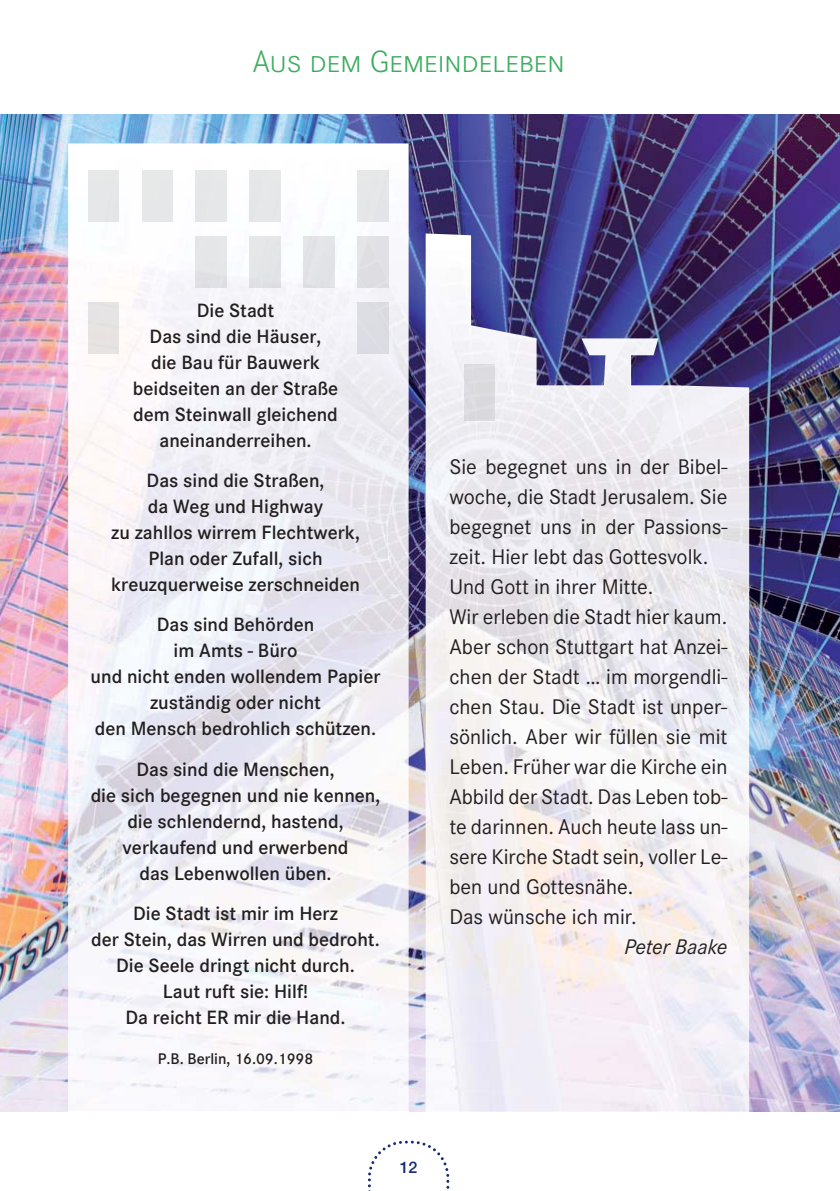
<style>
.page{position:relative;width:840px;height:1191px;background:#fff}
.page>*{position:absolute;margin:0;border:0;box-sizing:border-box;transform-origin:0 0}
.t1{font:300 32px "Corporate SSC";color:#3cad5f}
.t2{font:22px/30px "Corporate S";color:#231f20}
.t3{font:italic 22px "Corporate S";letter-spacing:-.005em;color:#231f20}
.t4{font:600 20px/26px "Corporate S";color:#231f20;text-align:center}
.t5{font:600 16px "Corporate S";color:#231f20}
.t6{font:500 16px "Helvetica Neue";color:#162a75}
</style>
<div class="page">
<img style="left:0;top:114px;width:839px;height:997px">
<img style="left:68px;top:143px;width:340px;height:968px">
<img style="left:425px;top:233px;width:323px;height:879px">
<div style="left:88px;top:171px;width:31px;height:51px;background:#e5e7e8"></div>
<div style="left:357px;top:171px;width:31px;height:51px;background:#e5e7e8"></div>
<div style="left:142px;top:171px;width:30px;height:51px;background:#e6e7e8"></div>
<div style="left:196px;top:171px;width:30px;height:51px;background:#e5e7e8"></div>
<div style="left:250px;top:171px;width:30px;height:51px;background:#e5e7e8"></div>
<div style="left:357px;top:237px;width:31px;height:51px;background:#e0e0e4"></div>
<div style="left:196px;top:237px;width:30px;height:51px;background:#e4e6e8"></div>
<div style="left:250px;top:237px;width:30px;height:51px;background:#e3e5e7"></div>
<div style="left:303px;top:237px;width:31px;height:51px;background:#e1e4e7"></div>
<div style="left:88px;top:302px;width:31px;height:51px;background:#e7e3e2"></div>
<div style="left:357px;top:302px;width:31px;height:51px;background:#dcdde4"></div>
<div style="left:464px;top:365px;width:30px;height:56px;background:#dbdbdf"></div>
<svg style="left:368px;top:1140px;width:82px;height:51px"></svg>
<h1 class="t1" style="left:252px;top:43px;width:313px">Aus dem Gemeindeleben</h1>
<p class="t4" style="left:133px;top:299px;width:207px">Die Stadt<br>Das sind die Häuser,<br>die Bau für Bauwerk beidseiten an der Straße dem Steinwall gleichend aneinanderreihen.</p>
<p class="t4" style="left:111px;top:469px;width:250px">Das sind die Straßen,<br>da Weg und Highway<br>zu zahllos wirrem Flechtwerk,<br>Plan oder Zufall, sich kreuzquerweise zerschneiden</p>
<p class="t4" style="left:91px;top:613px;width:291px">Das sind Behörden<br>im Amts - Büro<br>und nicht enden wollendem Papier zuständig oder nicht<br>den Mensch bedrohlich schützen.</p>
<p class="t4" style="left:91px;top:758px;width:291px">Das sind die Menschen,<br>die sich begegnen und nie kennen, die schlendernd, hastend, verkaufend und erwerbend<br>das Lebenwollen üben.</p>
<p class="t4" style="left:91px;top:902px;width:290px">Die Stadt ist mir im Herz<br>der Stein, das Wirren und bedroht.<br>Die Seele dringt nicht durch.<br>Laut ruft sie: Hilf!<br>Da reicht ER mir die Hand.</p>
<p class="t5" style="left:158px;top:1053px;width:157px">P.B. Berlin, 16.09.1998</p>
<p class="t2" style="left:449px;top:453px;width:279px">Sie begegnet uns in der Bibel&shy;woche, die Stadt Jerusalem. Sie begegnet uns in der Passions&shy;zeit. Hier lebt das Gottesvolk.<br>Und Gott in ihrer Mitte.<br>Wir erleben die Stadt hier kaum.<br>Aber schon Stuttgart hat Anzei&shy;chen der Stadt … im morgendli&shy;chen Stau. Die Stadt ist unper&shy;sönlich. Aber wir füllen sie mit<br>Leben. Früher war die Kirche ein<br>Abbild der Stadt. Das Leben tob&shy;te darinnen. Auch heute lass un&shy;sere Kirche Stadt sein, voller Le&shy;ben und Gottesnähe.<br>Das wünsche ich mir.</p>
<p class="t3" style="left:624px;top:939px;width:104px">Peter Baake</p>
<p class="t6" style="left:399px;top:1161px;width:19px">12</p>
</div>
